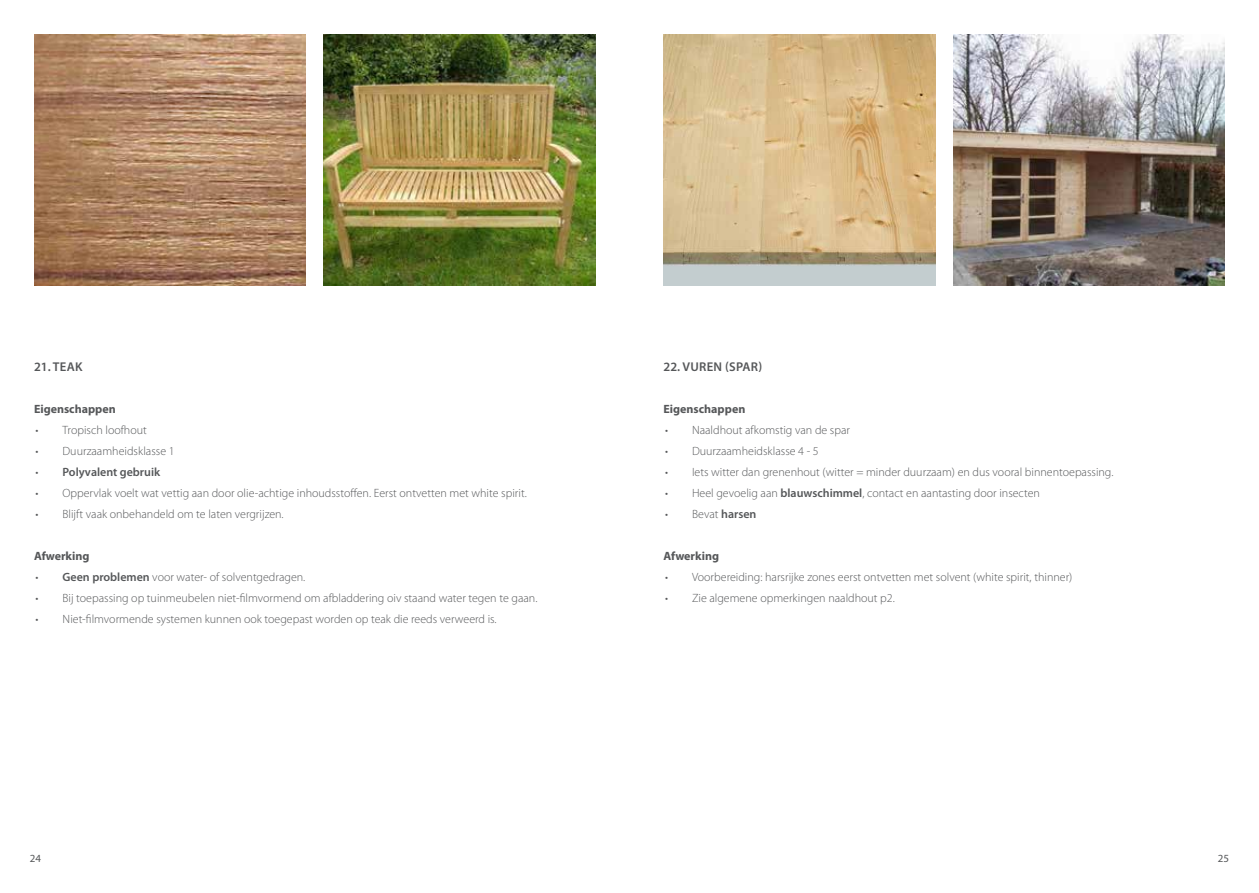
<style>
.page{position:relative;width:1259px;height:893px;background:#fff}
.page>*{position:absolute;margin:0;border:0;box-sizing:border-box;transform-origin:0 0}
.t1{font:600 12.75px "Myriad Pro";letter-spacing:.02em;color:#555759}
.t2{font:300 12px "Myriad Pro";color:#555759}
.t3{font:700 12px "Myriad Pro";color:#555759}
.t4{font:600 12px "Myriad Pro";color:#555759}
.t5{font:10.95px "Myriad Pro";color:#555759}
.s1{font-weight:300}
.s2{font-weight:600}
</style>
<div class="page">
<img style="left:324px;top:34px;width:271px;height:252px">
<img style="left:34px;top:34px;width:272px;height:252px">
<img style="left:953px;top:34px;width:272px;height:252px">
<img style="left:663px;top:34px;width:272px;height:252px">
<p class="t1" style="left:34px;top:359px;width:50px">21. TEAK</p>
<p class="t3" style="left:34px;top:401px;width:83px">Eigenschappen</p>
<p class="t2" style="left:36px;top:423px;width:113px">• Tropisch loofhout</p>
<p class="t2" style="left:36px;top:444px;width:141px">• Duurzaamheidsklasse 1</p>
<p class="t4" style="left:36px;top:464px;width:126px"><span class="s1">•</span> Polyvalent gebruik</p>
<p class="t2" style="left:36px;top:486px;width:493px">• Oppervlak voelt wat vettig aan door olie-achtige inhoudsstoffen. Eerst ontvetten met white spirit.</p>
<p class="t2" style="left:36px;top:507px;width:250px">• Blijft vaak onbehandeld om te laten vergrijzen.</p>
<p class="t3" style="left:34px;top:548px;width:57px">Afwerking</p>
<p class="t2" style="left:36px;top:570px;width:271px">• <span class="s2">Geen problemen</span> voor water- of solventgedragen.</p>
<p class="t2" style="left:36px;top:591px;width:503px">• Bij toepassing op tuinmeubelen niet-filmvormend om afbladdering oiv staand water tegen te gaan.</p>
<p class="t2" style="left:36px;top:612px;width:462px">• Niet-filmvormende systemen kunnen ook toegepast worden op teak die reeds verweerd is.</p>
<p class="t1" style="left:663px;top:359px;width:100px">22. VUREN (SPAR)</p>
<p class="t3" style="left:663px;top:401px;width:83px">Eigenschappen</p>
<p class="t2" style="left:665px;top:423px;width:187px">• Naaldhout afkomstig van de spar</p>
<p class="t2" style="left:665px;top:444px;width:155px">• Duurzaamheidsklasse 4 - 5</p>
<p class="t2" style="left:665px;top:465px;width:450px">• Iets witter dan grenenhout (witter = minder duurzaam) en dus vooral binnentoepassing.</p>
<p class="t2" style="left:665px;top:486px;width:376px">• Heel gevoelig aan <span class="s2">blauwschimmel</span>, contact en aantasting door insecten</p>
<p class="t2" style="left:665px;top:507px;width:93px">• Bevat <span class="s2">harsen</span></p>
<p class="t3" style="left:663px;top:548px;width:57px">Afwerking</p>
<p class="t2" style="left:665px;top:570px;width:409px">• Voorbereiding: harsrijke zones eerst ontvetten met solvent (white spirit, thinner)</p>
<p class="t2" style="left:665px;top:591px;width:231px">• Zie algemene opmerkingen naaldhout p2.</p>
<p class="t5" style="left:30px;top:851px;width:13px">24</p>
<p class="t5" style="left:1217px;top:851px;width:13px">25</p>
</div>
